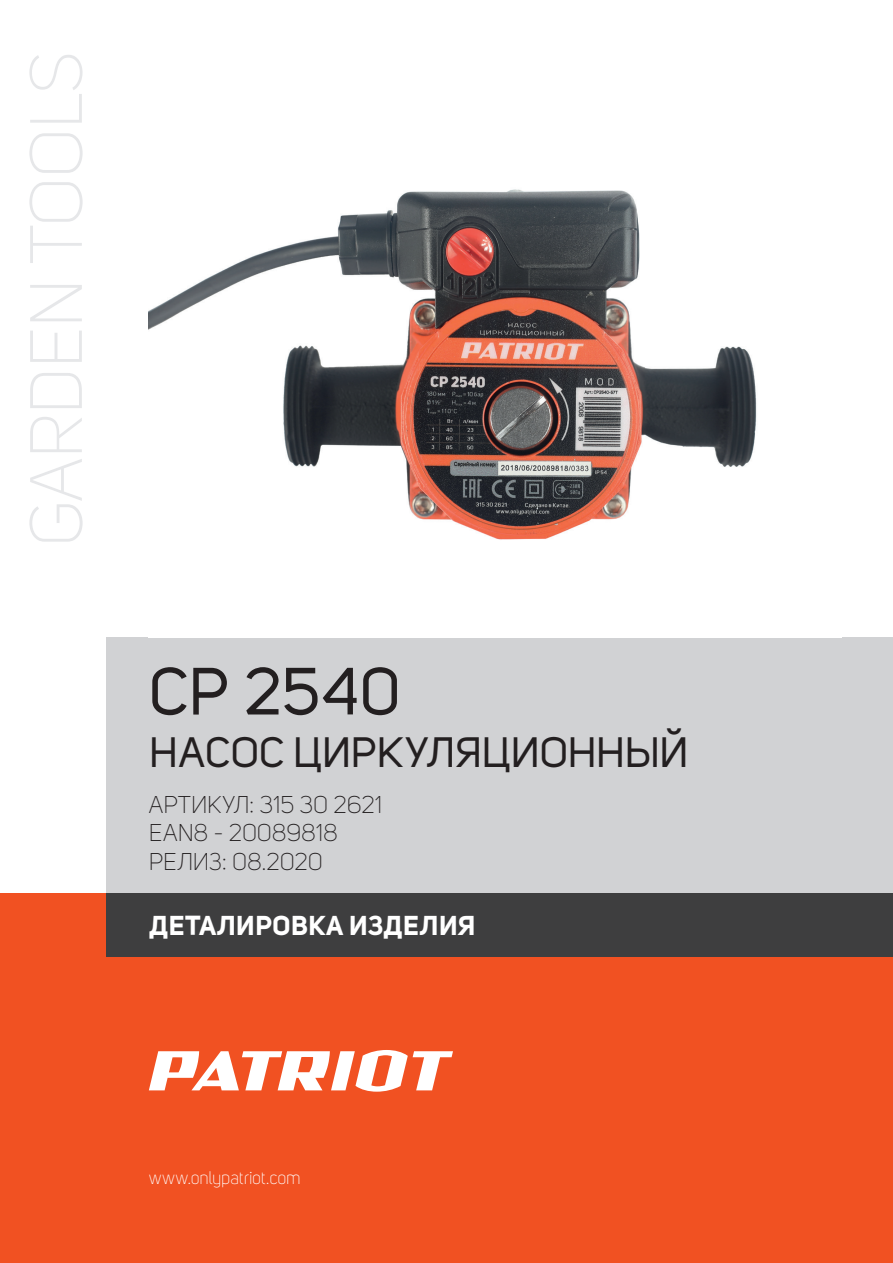
<style>
.page{position:relative;width:893px;height:1263px;background:#fff}
.page>*{position:absolute;margin:0;border:0;box-sizing:border-box;transform-origin:0 0}
.t1{font:300 73.05px "Uni Sans";letter-spacing:-.01em;color:#e6e7e9}
.t2{font:66px "Uni Sans";letter-spacing:.005em;color:#231f20}
.t3{font:42px "Uni Sans";letter-spacing:.005em;color:#231f20}
.t4{font:700 27px "Uni Sans";letter-spacing:.02em;color:#fff}
.t5{font:300 24px/28.8px "Uni Sans";letter-spacing:-.005em;color:#231f20}
.t6{font:300 18px "Uni Sans";letter-spacing:-.015em;color:#fff}
</style>
<div class="page">
<div style="left:0;top:893px;width:893px;height:370px;background:#f15122"></div>
<div style="left:106px;top:893px;width:787px;height:64px;background:#3e3e3f"></div>
<div style="left:106px;top:638px;width:787px;height:255px;background:#d1d2d4"></div>
<svg style="left:149px;top:1050px;width:304px;height:42px"></svg>
<img style="left:149px;top:189px;width:608px;height:351px">
<h1 class="t1" style="left:15px;top:547px;width:497px;rotate:-90deg">GARDEN TOOLS</h1>
<h2 class="t2" style="left:149px;top:653px;width:253px">CP 2540</h2>
<h3 class="t3" style="left:149px;top:728px;width:541px">НАСОС ЦИРКУЛЯЦИОННЫЙ</h3>
<p class="t5" style="left:149px;top:790px;width:235px">АРТИКУЛ: 315 30 2621<br>EAN8 - 20089818<br>РЕЛИЗ: 08.2020</p>
<p class="t4" style="left:149px;top:909px;width:328px">ДЕТАЛИРОВКА ИЗДЕЛИЯ</p>
<p class="t6" style="left:149px;top:1167px;width:154px">www.onlypatriot.com</p>
</div>
